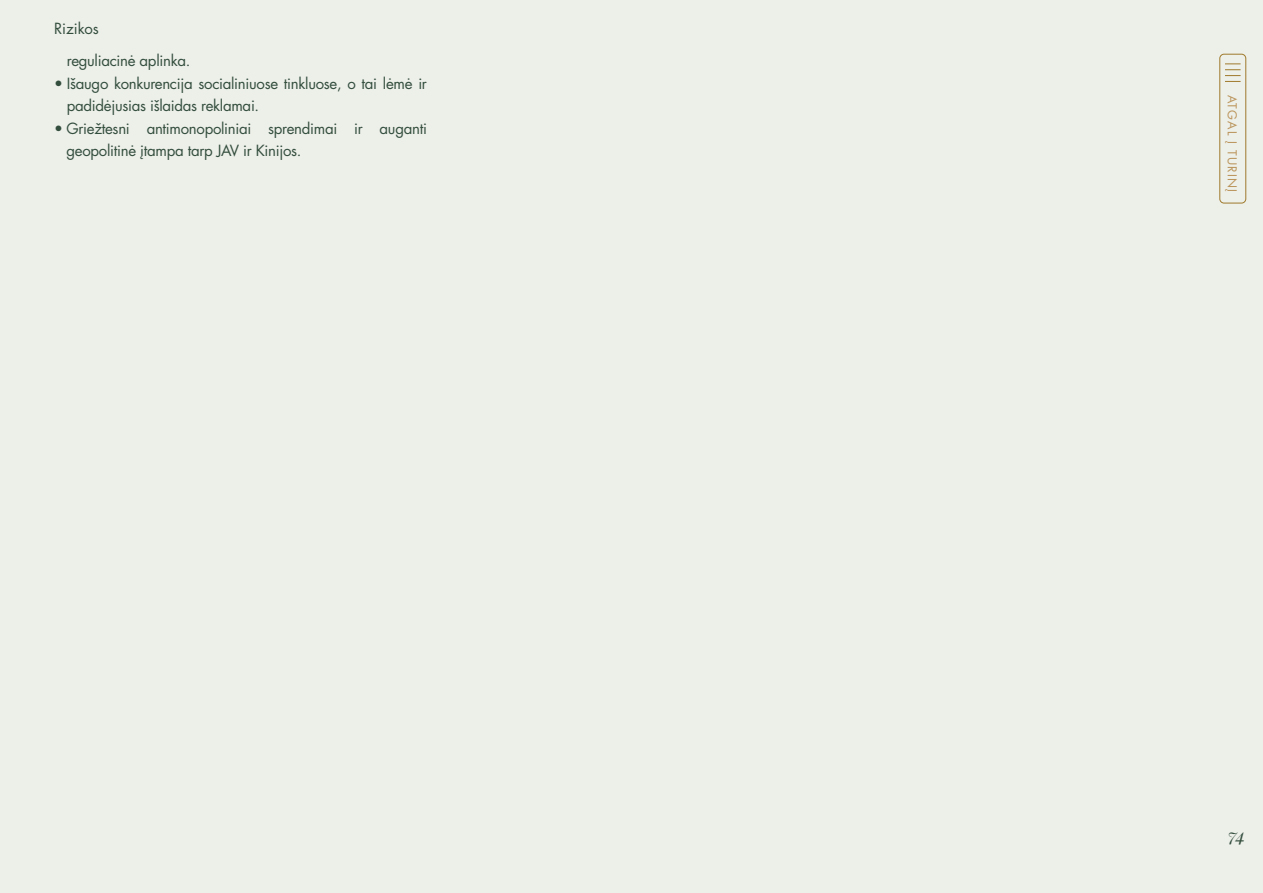
<style>
.page{position:relative;width:1263px;height:893px;background:#edefe9}
.page>*{position:absolute;margin:0;border:0;box-sizing:border-box;transform-origin:0 0}
.t1{font:italic 18px "Playfair Display";color:#334e3d}
.t2{font:15px/22.5px "Futura LT Pro";letter-spacing:-.02em;color:#334e3d}
.t3{font:15px "Futura LT Pro";color:#334e3d}
.t4{font:12px "Futura LT Pro";letter-spacing:.1em;color:#ba9459}
</style>
<div class="page">
<div style="left:1219px;top:54px;width:27px;height:149px;border:1px solid #9f7a2c;border-radius:4px"></div>
<svg style="left:1225px;top:64px;width:15px;height:18px"></svg>
<p class="t3" style="left:54px;top:18px;width:46px">Rizikos</p>
<p class="t2" style="left:67px;top:49px;width:125px">reguliacinė aplinka.</p>
<p class="t2" style="left:67px;top:72px;width:362px;text-indent:-13px">• Išaugo konkurencija socialiniuose tinkluose, o tai lėmė ir padidėjusias išlaidas reklamai.</p>
<p class="t2" style="left:67px;top:117px;width:362px;text-indent:-13px">• Griežtesni antimonopoliniai sprendimai ir auganti geopolitinė įtampa tarp JAV ir Kinijos.</p>
<p class="t4" style="left:1240px;top:95px;width:99px;rotate:90deg">ATGAL Į TURINĮ</p>
<p class="t1" style="left:1228px;top:821px;width:19px">74</p>
</div>
